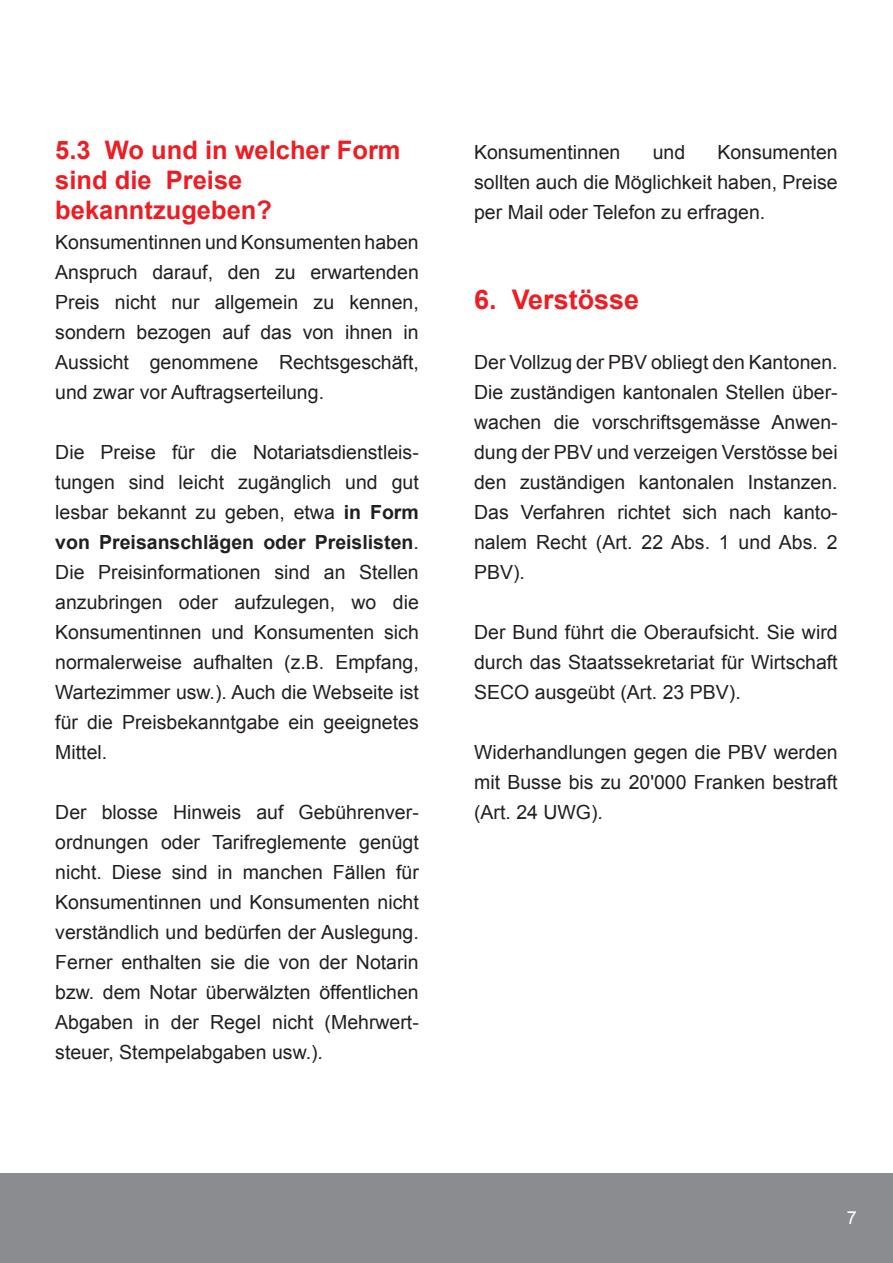
<style>
.page{position:relative;width:893px;height:1263px;background:#fff}
.page>*{position:absolute;margin:0;border:0;box-sizing:border-box;transform-origin:0 0}
.titre_1{font:700 27px "Arial";color:#ee1d23}
.titre_2{font:700 25.5px/30px "Arial";color:#ee1d23}
.texte_normal{font:19.5px/30px "Arial";color:#231f20;text-align:justify}
.t1{font:18px "Arial";color:#fff}
.s1{font-weight:700}
</style>
<div class="page">
<div style="left:0;top:1174px;width:893px;height:89px;background:#8a8c8f"></div>
<p class="titre_2" style="left:55px;top:136px;width:347px">5.3 Wo und in welcher Form</p>
<p class="titre_2" style="left:55px;top:166px;width:218px">sind die Preise bekanntzugeben?</p>
<p class="texte_normal" style="left:55px;top:227px;width:365px">Konsumentinnen und Konsumenten haben Anspruch darauf, den zu erwartenden Preis nicht nur allgemein zu kennen, sondern bezogen auf das von ihnen in Aussicht genommene Rechtsgeschäft, und zwar vor Auftragserteilung.</p>
<p class="texte_normal" style="left:55px;top:437px;width:365px">Die Preise für die Notariatsdienstleis&shy;tungen sind leicht zugänglich und gut lesbar bekannt zu geben, etwa <span class="s1">in Form von Preisanschlägen oder Preislisten</span>.<br>Die Preisinformationen sind an Stellen anzubringen oder aufzulegen, wo die Konsumentinnen und Konsumenten sich normalerweise aufhalten (z.B. Empfang, Wartezimmer usw.). Auch die Webseite ist für die Preisbekanntgabe ein geeignetes Mittel.</p>
<p class="texte_normal" style="left:55px;top:797px;width:365px">Der blosse Hinweis auf Gebührenver&shy;ordnungen oder Tarifreglemente genügt nicht. Diese sind in manchen Fällen für Konsumentinnen und Konsumenten nicht verständlich und bedürfen der Auslegung.<br>Ferner enthalten sie die von der Notarin bzw. dem Notar überwälzten öffentlichen Abgaben in der Regel nicht (Mehrwert&shy;steuer, Stempelabgaben usw.).</p>
<p class="texte_normal" style="left:474px;top:137px;width:365px;text-indent:243px">Konsumenten sollten auch die Möglichkeit haben, Preise per Mail oder Telefon zu erfragen.</p>
<p class="texte_normal" style="left:474px;top:137px;width:148px">Konsumentinnen</p>
<p class="texte_normal" style="left:653px;top:137px;width:34px">und</p>
<p class="titre_1" style="left:474px;top:282px;width:167px">6. Verstösse</p>
<p class="texte_normal" style="left:474px;top:347px;width:365px">Der Vollzug der PBV obliegt den Kantonen.<br>Die zuständigen kantonalen Stellen über&shy;wachen die vorschriftsgemässe Anwen&shy;dung der PBV und verzeigen Verstösse bei den zuständigen kantonalen Instanzen.<br>Das Verfahren richtet sich nach kanto&shy;nalem Recht (Art. 22 Abs. 1 und Abs. 2<br>PBV).</p>
<p class="texte_normal" style="left:474px;top:617px;width:365px">Der Bund führt die Oberaufsicht. Sie wird durch das Staatssekretariat für Wirtschaft SECO ausgeübt (Art. 23 PBV).</p>
<p class="texte_normal" style="left:474px;top:737px;width:365px">Widerhandlungen gegen die PBV werden mit Busse bis zu 20'000 Franken bestraft (Art. 24 UWG).</p>
<p class="t1" style="left:847px;top:1206px;width:12px">7</p>
</div>
